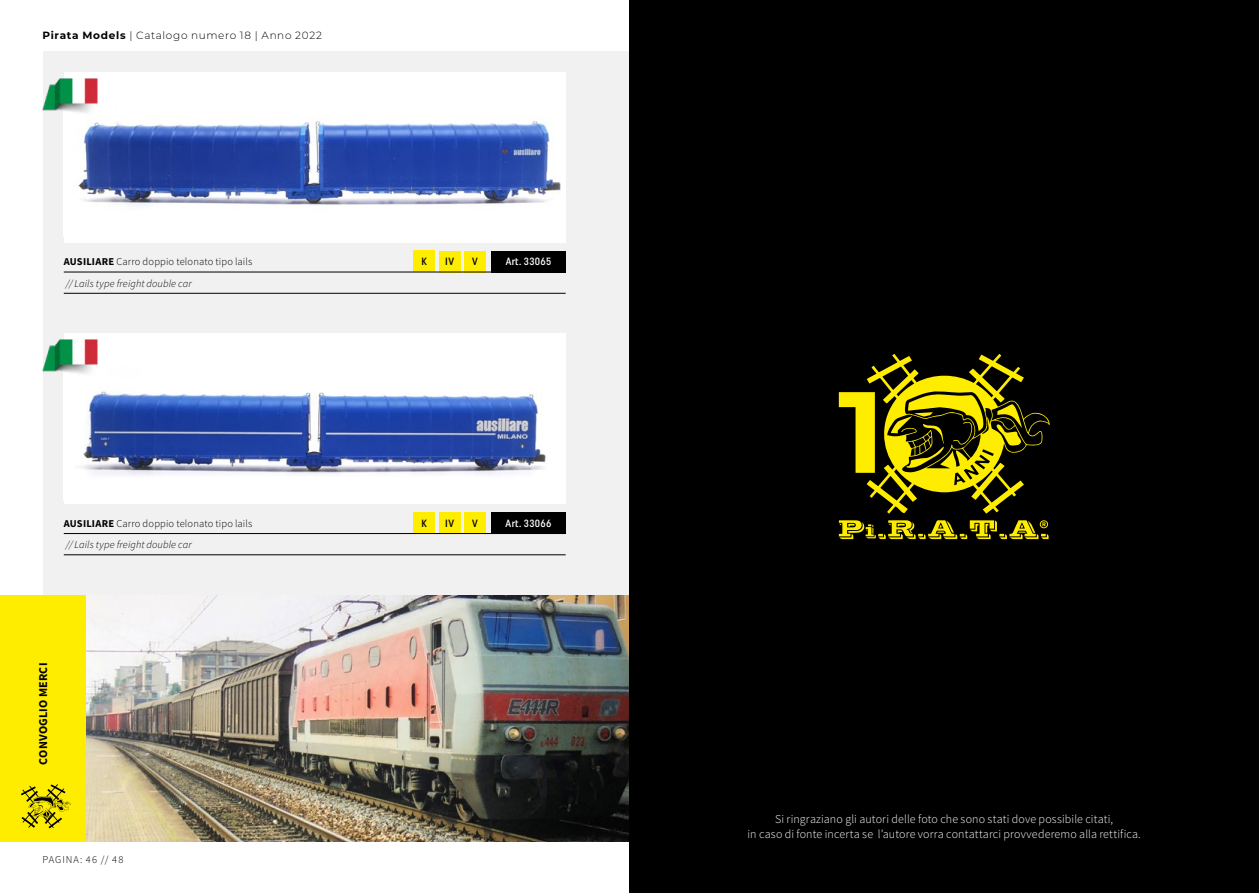
<style>
.page{position:relative;width:1259px;height:893px;background:#fff}
.page>*{position:absolute;margin:0;border:0;box-sizing:border-box;transform-origin:0 0}
.t1{font:300 12px/15px "Source Sans Pro";letter-spacing:.01em;color:#fff;text-align:center}
.t2{font:700 12px "Source Sans Pro";letter-spacing:.015em;color:#000}
.t3{font:300 10.5px "Source Sans Pro";letter-spacing:.015em;color:#000}
.t4{font:italic 300 10.5px "Source Sans Pro";letter-spacing:.01em;color:#000}
.t5{font:300 10.5px "Montserrat";letter-spacing:.06em;color:#000}
.t6{font:500 10.5px "Uniform Condensed";letter-spacing:.035em;color:#fff}
.t7{font:300 10.5px "Source Sans Pro";letter-spacing:.09em;color:#000}
.t8{font:500 10.5px "Uniform Condensed";color:#000}
.s1{font-weight:700}
</style>
<div class="page">
<div style="left:43px;top:51px;width:586px;height:791px;background:#f1f1f2"></div>
<img style="left:85px;top:595px;width:544px;height:247px">
<div style="left:0;top:595px;width:85px;height:247px;background:#ffed00"></div>
<svg style="left:21px;top:784px;width:50px;height:44px"></svg>
<div style="left:64px;top:334px;width:502px;height:170px;background:#fff"></div>
<img style="left:80px;top:345px;width:466px;height:131px">
<div style="left:64px;top:72px;width:502px;height:170px;background:#fff"></div>
<img style="left:75px;top:81px;width:486px;height:124px">
<div style="left:439px;top:512px;width:21px;height:21px;background:#ffed00"></div>
<div style="left:464px;top:512px;width:21px;height:21px;background:#ffed00"></div>
<div style="left:464px;top:251px;width:21px;height:21px;background:#ffed00"></div>
<div style="left:439px;top:251px;width:21px;height:21px;background:#ffed00"></div>
<div style="left:414px;top:250px;width:21px;height:22px;background:#ffed00"></div>
<div style="left:414px;top:512px;width:21px;height:21px;background:#ffed00"></div>
<hr style="left:64px;top:533px;width:502px;height:1px;background:#000">
<div style="left:491px;top:512px;width:75px;height:22px;background:#000"></div>
<div style="left:491px;top:251px;width:75px;height:21px;background:#000"></div>
<hr style="left:64px;top:272px;width:500px;height:1px;background:#000">
<div style="left:629px;top:0;width:630px;height:893px;background:#000"></div>
<hr style="left:64px;top:555px;width:502px;height:1px;background:#000">
<hr style="left:64px;top:293px;width:502px;height:1px;background:#000">
<img style="left:43px;top:78px;width:54px;height:39px">
<img style="left:43px;top:340px;width:54px;height:38px">
<svg style="left:839px;top:354px;width:210px;height:160px"></svg>
<svg style="left:839px;top:520px;width:209px;height:20px"></svg>
<p class="t5" style="left:43px;top:28px;width:281px"><span class="s1">Pirata Models</span> | Catalogo numero 18 | Anno 2022</p>
<p class="t8" style="left:421px;top:255px;width:7px">K</p>
<p class="t8" style="left:445px;top:255px;width:10px">IV</p>
<p class="t8" style="left:472px;top:255px;width:7px">V</p>
<p class="t3" style="left:64px;top:256px;width:190px"><span class="s1">AUSILIARE</span> Carro doppio telonato tipo lails</p>
<p class="t6" style="left:506px;top:255px;width:47px">Art. 33065</p>
<p class="t4" style="left:66px;top:277px;width:127px">// Lails type freight double car</p>
<p class="t3" style="left:64px;top:517px;width:190px"><span class="s1">AUSILIARE</span> Carro doppio telonato tipo lails</p>
<p class="t8" style="left:421px;top:517px;width:7px">K</p>
<p class="t6" style="left:505px;top:517px;width:47px">Art. 33066</p>
<p class="t8" style="left:445px;top:517px;width:10px">IV</p>
<p class="t8" style="left:472px;top:517px;width:7px">V</p>
<p class="t4" style="left:66px;top:538px;width:127px">// Lails type freight double car</p>
<p class="t2" style="left:35px;top:765px;width:103px;rotate:-90deg">CONVOGLIO MERCI</p>
<p class="t7" style="left:43px;top:853px;width:82px">PAGINA: 46 // 48</p>
<p class="t1" style="left:747px;top:811px;width:395px">Si ringraziano gli autori delle foto che sono stati dove possibile citati,<br>in caso di fonte incerta se l’autore vorra contattarci provvederemo alla rettifica.</p>
</div>
